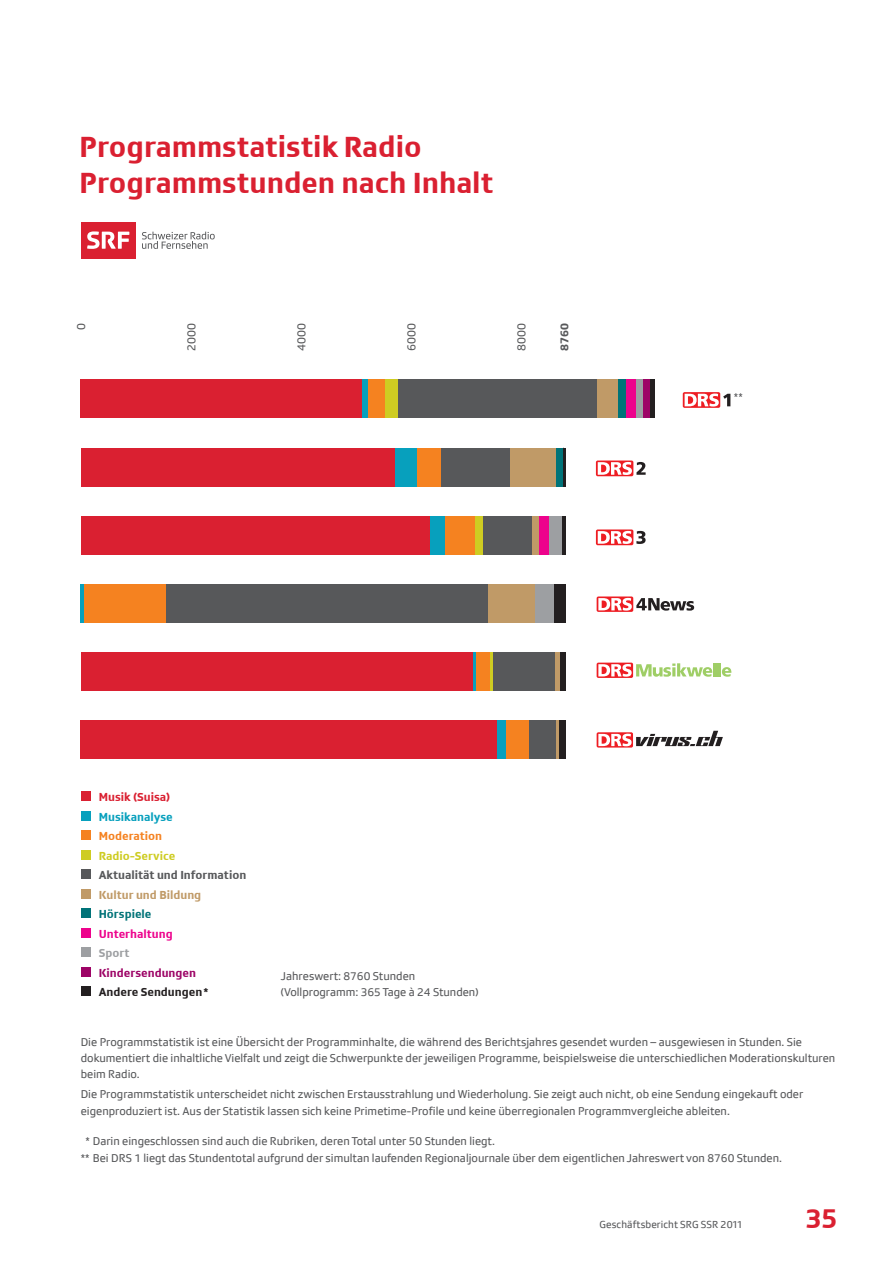
<style>
.page{position:relative;width:893px;height:1263px;background:#fff}
.page>*{position:absolute;margin:0;border:0;box-sizing:border-box;transform-origin:0 0}
.Headline_klein__20pt{font:700 30px "SRGSSR Type";color:#da2031}
.t1{font:700 28.5px "SRGSSR Type";color:#da2031}
.Grafiken__Beschreibu{font:700 12px "SRGSSR Type";color:#57585a}
.t2{font:12px "SRGSSR Type";color:#57585a}
.t3{font:700 12px "SRGSSR Type";color:#c09a67}
.t4{font:700 12px "SRGSSR Type";color:#231f20}
.t5{font:700 12px "SRGSSR Type";color:#9d0466}
.t6{font:700 12px "SRGSSR Type";color:#cecc22}
.t7{font:700 12px "SRGSSR Type";color:#da2031}
.t8{font:700 12px "SRGSSR Type";color:#07a0bd}
.t9{font:700 12px "SRGSSR Type";color:#ed028c}
.t10{font:700 12px "SRGSSR Type";color:#f58220}
.t11{font:700 12px "SRGSSR Type";color:#007378}
.t12{font:700 12px "SRGSSR Type";color:#9d9fa2}
.Fusszeile{font:11.7px/16.2px "SRGSSR Type";color:#57585a}
.t13{font:10.5px "SRGSSR Type";letter-spacing:.01em;color:#57585a}
</style>
<div class="page">
<div style="left:82px;top:792px;width:9px;height:9px;background:#da2031"></div>
<div style="left:82px;top:811px;width:9px;height:9px;background:#07a0bd"></div>
<div style="left:82px;top:831px;width:9px;height:9px;background:#f58220"></div>
<div style="left:82px;top:850px;width:9px;height:10px;background:#cecc22"></div>
<div style="left:82px;top:870px;width:9px;height:9px;background:#57585a"></div>
<div style="left:82px;top:889px;width:9px;height:10px;background:#c09a67"></div>
<div style="left:82px;top:909px;width:9px;height:9px;background:#007378"></div>
<div style="left:82px;top:928px;width:9px;height:10px;background:#ed028c"></div>
<div style="left:82px;top:948px;width:9px;height:9px;background:#9d9fa2"></div>
<div style="left:82px;top:967px;width:9px;height:10px;background:#9d0466"></div>
<div style="left:82px;top:987px;width:9px;height:9px;background:#231f20"></div>
<svg style="left:596px;top:460px;width:37px;height:16px"></svg>
<svg style="left:598px;top:462px;width:48px;height:13px"></svg>
<svg style="left:596px;top:529px;width:37px;height:16px"></svg>
<svg style="left:598px;top:531px;width:48px;height:13px"></svg>
<div style="left:597px;top:596px;width:36px;height:16px;background:#ee1d23;border-radius:2px"></div>
<svg style="left:598px;top:598px;width:96px;height:13px"></svg>
<svg style="left:597px;top:732px;width:36px;height:15px"></svg>
<svg style="left:598px;top:731px;width:125px;height:15px"></svg>
<svg style="left:597px;top:663px;width:36px;height:15px"></svg>
<svg style="left:598px;top:663px;width:133px;height:14px"></svg>
<svg style="left:683px;top:392px;width:37px;height:16px"></svg>
<svg style="left:685px;top:393px;width:45px;height:14px"></svg>
<div style="left:81px;top:222px;width:55px;height:36px;background:#da2031"></div>
<svg style="left:87px;top:231px;width:42px;height:18px"></svg>
<svg style="left:142px;top:232px;width:73px;height:17px"></svg>
<div style="left:649px;top:380px;width:6px;height:38px;background:#231f20"></div>
<div style="left:642px;top:380px;width:7px;height:38px;background:#9d0466"></div>
<div style="left:635px;top:380px;width:7px;height:38px;background:#9d9fa2"></div>
<div style="left:626px;top:380px;width:9px;height:38px;background:#ed028c"></div>
<div style="left:618px;top:380px;width:8px;height:38px;background:#007378"></div>
<div style="left:597px;top:380px;width:21px;height:38px;background:#c09a67"></div>
<div style="left:398px;top:380px;width:199px;height:38px;background:#57585a"></div>
<div style="left:385px;top:380px;width:13px;height:38px;background:#cecc22"></div>
<div style="left:367px;top:380px;width:18px;height:38px;background:#f58220"></div>
<div style="left:362px;top:380px;width:5px;height:38px;background:#07a0bd"></div>
<div style="left:81px;top:380px;width:281px;height:38px;background:#da2031"></div>
<svg style="left:561px;top:516px;width:4px;height:38px"></svg>
<div style="left:549px;top:516px;width:12px;height:38px;background:#9d9fa2"></div>
<div style="left:538px;top:516px;width:11px;height:38px;background:#ed028c"></div>
<div style="left:532px;top:516px;width:6px;height:38px;background:#c09a67"></div>
<div style="left:483px;top:516px;width:49px;height:38px;background:#57585a"></div>
<div style="left:475px;top:516px;width:8px;height:38px;background:#cecc22"></div>
<div style="left:445px;top:516px;width:30px;height:38px;background:#f58220"></div>
<div style="left:429px;top:516px;width:16px;height:38px;background:#07a0bd"></div>
<div style="left:81px;top:516px;width:348px;height:38px;background:#da2031"></div>
<div style="left:553px;top:584px;width:13px;height:38px;background:#231f20"></div>
<div style="left:535px;top:584px;width:18px;height:38px;background:#9d9fa2"></div>
<div style="left:488px;top:584px;width:47px;height:38px;background:#c09a67"></div>
<div style="left:165px;top:584px;width:323px;height:38px;background:#57585a"></div>
<div style="left:84px;top:584px;width:81px;height:38px;background:#f58220"></div>
<hr style="left:81px;top:584px;width:3px;height:38px;background:#07a0bd">
<div style="left:559px;top:652px;width:6px;height:38px;background:#231f20"></div>
<hr style="left:555px;top:652px;width:4px;height:38px;background:#c09a67">
<div style="left:493px;top:652px;width:62px;height:38px;background:#57585a"></div>
<hr style="left:490px;top:652px;width:3px;height:38px;background:#cecc22">
<div style="left:476px;top:652px;width:14px;height:38px;background:#f58220"></div>
<hr style="left:473px;top:652px;width:3px;height:38px;background:#07a0bd">
<div style="left:81px;top:652px;width:392px;height:38px;background:#da2031"></div>
<div style="left:559px;top:720px;width:7px;height:38px;background:#231f20"></div>
<hr style="left:556px;top:720px;width:3px;height:38px;background:#c09a67">
<div style="left:529px;top:720px;width:27px;height:38px;background:#57585a"></div>
<div style="left:506px;top:720px;width:23px;height:38px;background:#f58220"></div>
<div style="left:497px;top:720px;width:9px;height:38px;background:#07a0bd"></div>
<div style="left:81px;top:720px;width:416px;height:38px;background:#da2031"></div>
<div style="left:555px;top:448px;width:8px;height:38px;background:#007378"></div>
<div style="left:509px;top:448px;width:46px;height:38px;background:#c09a67"></div>
<div style="left:441px;top:448px;width:68px;height:38px;background:#57585a"></div>
<div style="left:416px;top:448px;width:25px;height:38px;background:#f58220"></div>
<div style="left:394px;top:448px;width:22px;height:38px;background:#07a0bd"></div>
<div style="left:81px;top:448px;width:313px;height:38px;background:#da2031"></div>
<hr style="left:563px;top:448px;width:2px;height:38px;background:#231f20">
<p class="Headline_klein__20pt" style="left:80px;top:129px;width:344px">Programmstatistik Radio</p>
<p class="Headline_klein__20pt" style="left:80px;top:165px;width:415px">Programmstunden nach Inhalt</p>
<p class="t2" style="left:74px;top:330px;width:8px;rotate:-90deg">0</p>
<p class="t2" style="left:184px;top:351px;width:29px;rotate:-90deg">2000</p>
<p class="t2" style="left:295px;top:351px;width:29px;rotate:-90deg">4000</p>
<p class="t2" style="left:405px;top:351px;width:29px;rotate:-90deg">6000</p>
<p class="t2" style="left:515px;top:351px;width:29px;rotate:-90deg">8000</p>
<p class="Grafiken__Beschreibu" style="left:557px;top:351px;width:29px;rotate:-90deg">8760</p>
<p class="t7" style="left:99px;top:790px;width:73px">Musik (Suisa)</p>
<p class="t8" style="left:99px;top:809px;width:76px">Musikanalyse</p>
<p class="t10" style="left:99px;top:829px;width:65px">Moderation</p>
<p class="t6" style="left:99px;top:848px;width:78px">Radio-Service</p>
<p class="Grafiken__Beschreibu" style="left:99px;top:868px;width:149px">Aktualität und Information</p>
<p class="t3" style="left:99px;top:887px;width:104px">Kultur und Bildung</p>
<p class="t11" style="left:99px;top:907px;width:54px">Hörspiele</p>
<p class="t9" style="left:99px;top:926px;width:75px">Unterhaltung</p>
<p class="t12" style="left:99px;top:946px;width:32px">Sport</p>
<p class="t5" style="left:99px;top:965px;width:99px">Kindersendungen</p>
<p class="t4" style="left:99px;top:985px;width:111px">Andere Sendungen*</p>
<p class="Fusszeile" style="left:281px;top:968px;width:200px">Jahreswert: 8760 Stunden (Vollprogramm: 365 Tage à 24 Stunden)</p>
<p class="Fusszeile" style="left:734px;top:388px;width:10px">**</p>
<p class="Fusszeile" style="left:81px;top:1033px;width:756px">Die Programmstatistik ist eine Übersicht der Programminhalte, die während des Berichtsjahres gesendet wurden – ausgewiesen in Stunden. Sie dokumentiert die inhaltliche Vielfalt und zeigt die Schwerpunkte der jeweiligen Programme, beispielsweise die unterschiedlichen Moderationskulturen beim Radio.</p>
<p class="Fusszeile" style="left:81px;top:1086px;width:724px">Die Programmstatistik unterscheidet nicht zwischen Erstausstrahlung und Wiederholung. Sie zeigt auch nicht, ob eine Sendung eingekauft oder eigenproduziert ist. Aus der Statistik lassen sich keine Primetime-Profile und keine überregionalen Programmvergleiche ableiten.</p>
<p class="Fusszeile" style="left:81px;top:1133px;width:703px;text-indent:5px">* Darin eingeschlossen sind auch die Rubriken, deren Total unter 50 Stunden liegt.<br>** Bei DRS 1 liegt das Stundentotal aufgrund der simultan laufenden Regionaljournale über dem eigentlichen Jahreswert von 8760 Stunden.</p>
<p class="t13" style="left:600px;top:1218px;width:145px">Geschäftsbericht SRG SSR 2011</p>
<h2 class="t1" style="left:806px;top:1201px;width:34px">35</h2>
</div>
